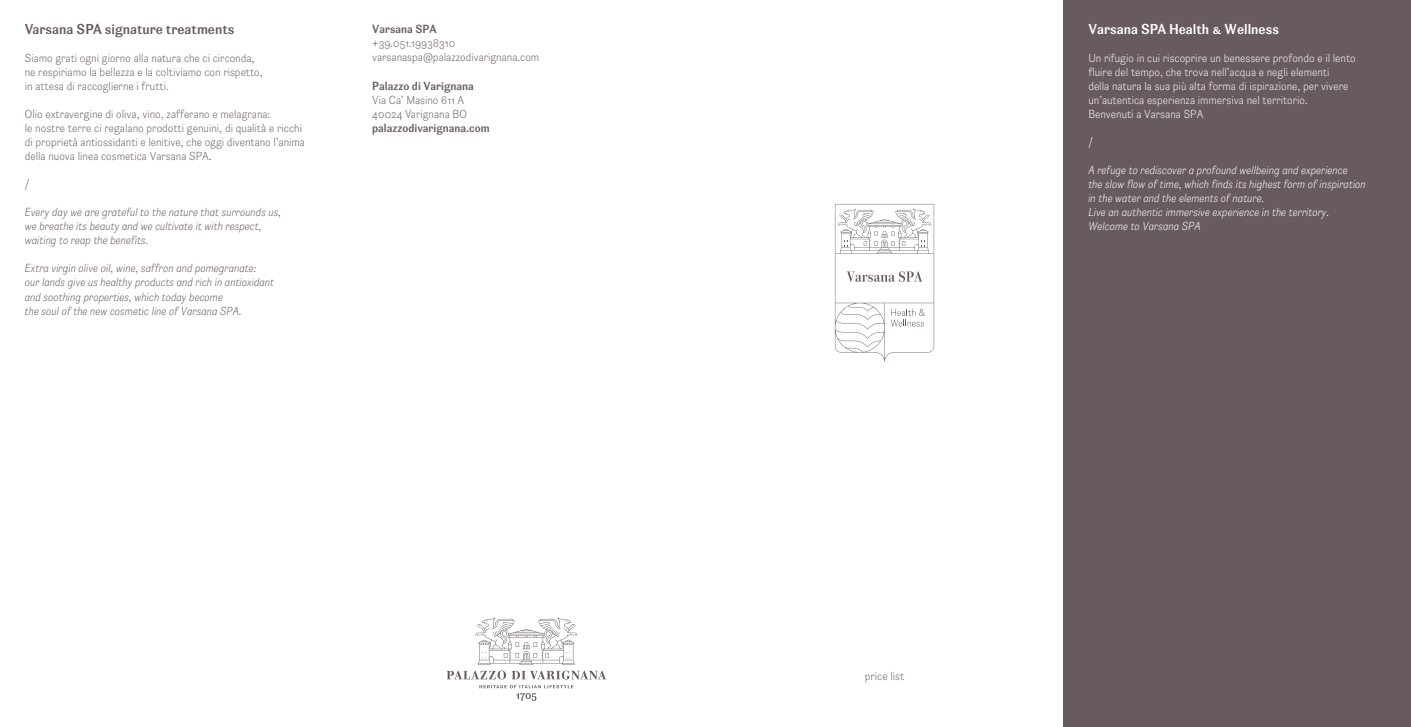
<style>
.page{position:relative;width:1411px;height:727px;background:#fff}
.page>*{position:absolute;margin:0;border:0;box-sizing:border-box;transform-origin:0 0}
.t1{font:500 13.75px "Parmigiano Sans Std";color:#675b5d}
.t2{font:500 13.75px "Parmigiano Sans Std";color:#fff}
.t3{font:300 11.25px/14px "Parmigiano Sans Std";color:#675b5d}
.t4{font:italic 300 11.25px/14px "Parmigiano Sans Std";color:#675b5d}
.t5{font:300 11.25px/14px "Parmigiano Sans Std";color:#fff}
.t6{font:italic 300 11.25px/14px "Parmigiano Sans Std";color:#fff}
.t7{font:500 11.25px "Parmigiano Sans Std";color:#675b5d}
</style>
<div class="page">
<div style="left:1063px;top:0;width:347px;height:726px;background:#675b5d"></div>
<svg style="left:834px;top:204px;width:100px;height:157px"></svg>
<svg style="left:446px;top:617px;width:160px;height:83px"></svg>
<p class="t1" style="left:25px;top:20px;width:211px">Varsana SPA signature treatments</p>
<p class="t3" style="left:25px;top:51px;width:239px">Siamo grati ogni giorno alla natura che ci circonda, ne respiriamo la bellezza e la coltiviamo con rispetto, in attesa di raccoglierne i frutti.</p>
<p class="t3" style="left:25px;top:107px;width:281px">Olio extravergine di oliva, vino, zafferano e melagrana:<br>le nostre terre ci regalano prodotti genuini, di qualità e ricchi di proprietà antiossidanti e lenitive, che oggi diventano l’anima della nuova linea cosmetica Varsana SPA.</p>
<p class="t3" style="left:25px;top:177px;width:6px">/</p>
<p class="t4" style="left:25px;top:205px;width:258px">Every day we are grateful to the nature that surrounds us, we breathe its beauty and we cultivate it with respect, waiting to reap the benefits.</p>
<p class="t4" style="left:25px;top:261px;width:251px">Extra virgin olive oil, wine, saffron and pomegranate: our lands give us healthy products and rich in antioxidant and soothing properties, which today become<br>the soul of the new cosmetic line of Varsana SPA.</p>
<p class="t7" style="left:372px;top:22px;width:66px">Varsana SPA</p>
<p class="t3" style="left:372px;top:36px;width:168px">+39.051.19938310 varsanaspa@palazzodivarignana.com</p>
<p class="t7" style="left:372px;top:78px;width:103px">Palazzo di Varignana</p>
<p class="t3" style="left:372px;top:93px;width:96px">Via Ca’ Masino 611 A<br>40024 Varignana BO</p>
<p class="t7" style="left:372px;top:121px;width:119px">palazzodivarignana.com</p>
<p class="t3" style="left:864px;top:668px;width:41px">price list</p>
<p class="t2" style="left:1088px;top:20px;width:192px">Varsana SPA Health &amp; Wellness</p>
<p class="t5" style="left:1088px;top:51px;width:269px">Un rifugio in cui riscoprire un benessere profondo e il lento fluire del tempo, che trova nell’acqua e negli elementi<br>della natura la sua più alta forma di ispirazione, per vivere un’autentica esperienza immersiva nel territorio.<br>Benvenuti a Varsana SPA</p>
<p class="t5" style="left:1088px;top:135px;width:6px">/</p>
<p class="t6" style="left:1088px;top:163px;width:279px">A refuge to rediscover a profound wellbeing and experience<br>the slow flow of time, which finds its highest form of inspiration in the water and the elements of nature.<br>Live an authentic immersive experience in the territory.<br>Welcome to Varsana SPA</p>
</div>
